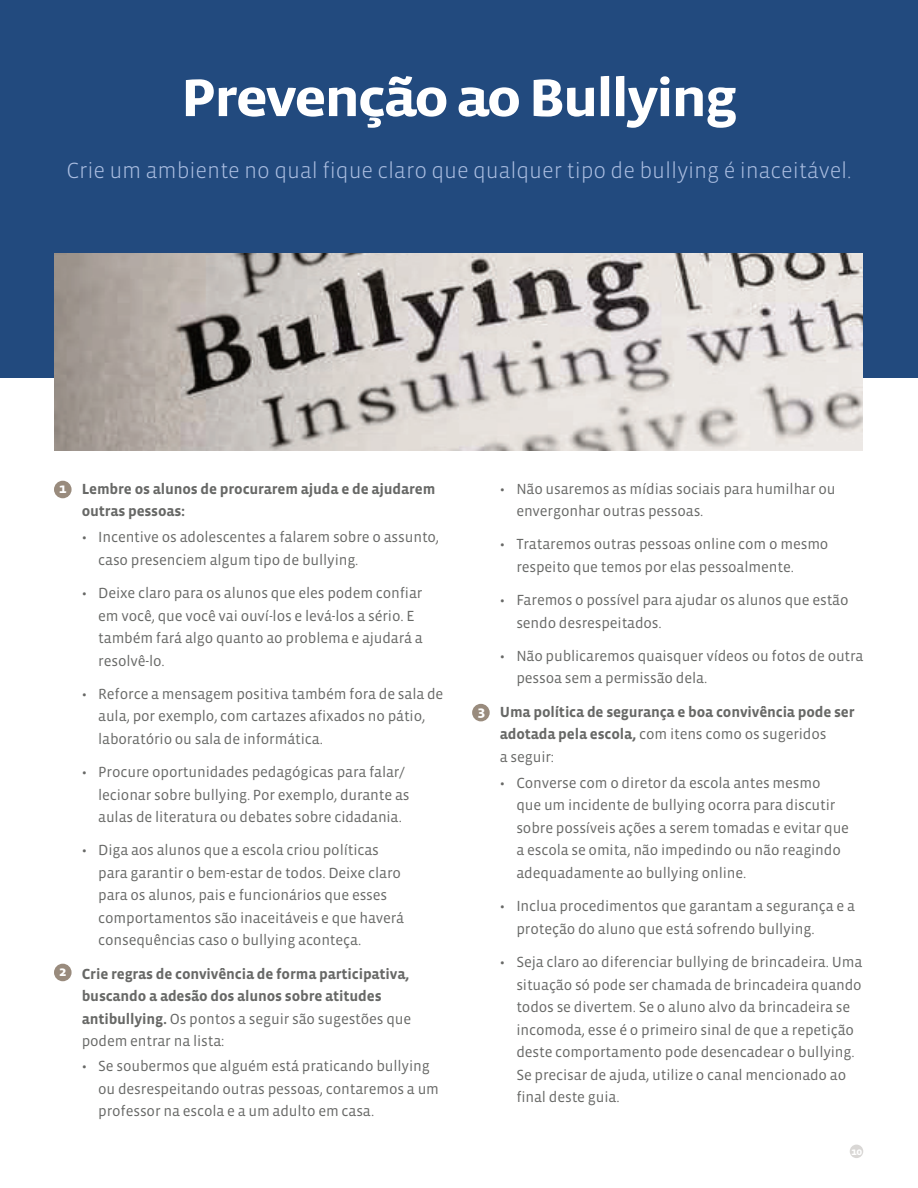
<style>
.page{position:relative;width:918px;height:1188px;background:#fff}
.page>*{position:absolute;margin:0;border:0;box-sizing:border-box;transform-origin:0 0}
.t1{font:700 54px "Vista Sans OT";letter-spacing:-.05em;color:#fff;scale:1.15 1}
.t2{font:300 22.5px "Vista Sans OT";letter-spacing:-.005em;color:#abbee1}
.t3{font:15px/22.5px "Vista Sans OT";letter-spacing:-.01em;color:#676866}
.t4{font:700 15px/22.5px "Vista Sans OT";letter-spacing:-.01em;color:#676866}
.t5{font:700 13.8px "Vista Sans OT";color:#fff;scale:1.15 1}
.t6{font:700 10.2px "Vista Sans OT";color:#fff;scale:1.15 1}
.s1{font-weight:400}
</style>
<div class="page">
<div style="left:0;top:0;width:918px;height:378px;background:#224a7e"></div>
<img style="left:54px;top:254px;width:808px;height:197px">
<div style="left:54px;top:481px;width:18px;height:17px;background:#998b7d;border-radius:50%"></div>
<div style="left:54px;top:964px;width:18px;height:17px;background:#998b7d;border-radius:50%"></div>
<div style="left:472px;top:704px;width:18px;height:17px;background:#998b7d;border-radius:50%"></div>
<div style="left:850px;top:1145px;width:13px;height:13px;background:#d9d7d5;border-radius:50%"></div>
<h1 class="t1" style="left:181px;top:70px;width:486px">Prevenção ao Bullying</h1>
<h2 class="t2" style="left:66px;top:159px;width:787px">Crie um ambiente no qual fique claro que qualquer tipo de bullying é inaceitável.</h2>
<p class="t5" style="left:59px;top:481px;width:8px">1</p>
<p class="t5" style="left:59px;top:964px;width:8px">2</p>
<p class="t4" style="left:82px;top:478px;width:355px">Lembre os alunos de procurarem ajuda e de ajudarem outras pessoas:</p>
<p class="t3" style="left:98px;top:526px;width:342px;text-indent:-16px">• Incentive os adolescentes a falarem sobre o assunto, caso presenciem algum tipo de bullying.</p>
<p class="t3" style="left:98px;top:582px;width:326px;text-indent:-16px">• Deixe claro para os alunos que eles podem confiar em você, que você vai ouví-los e levá-los a sério. E também fará algo quanto ao problema e ajudará a resolvê-lo.</p>
<p class="t3" style="left:98px;top:683px;width:347px;text-indent:-16px">• Reforce a mensagem positiva também fora de sala de aula, por exemplo, com cartazes afixados no pátio, laboratório ou sala de informática.</p>
<p class="t3" style="left:98px;top:761px;width:313px;text-indent:-16px">• Procure oportunidades pedagógicas para falar/ lecionar sobre bullying. Por exemplo, durante as aulas de literatura ou debates sobre cidadania.</p>
<p class="t3" style="left:98px;top:839px;width:307px;text-indent:-16px">• Diga aos alunos que a escola criou políticas para garantir o bem-estar de todos. Deixe claro para os alunos, pais e funcionários que esses comportamentos são inaceitáveis e que haverá consequências caso o bullying aconteça.</p>
<p class="t4" style="left:82px;top:963px;width:331px">Crie regras de convivência de forma participativa, buscando a adesão dos alunos sobre atitudes antibullying. <span class="s1">Os pontos a seguir são sugestões que podem entrar na lista:</span></p>
<p class="t3" style="left:98px;top:1055px;width:342px;text-indent:-16px">• Se soubermos que alguém está praticando bullying ou desrespeitando outras pessoas, contaremos a um professor na escola e a um adulto em casa.</p>
<p class="t5" style="left:477px;top:704px;width:8px">3</p>
<p class="t3" style="left:516px;top:478px;width:321px;text-indent:-16px">• Não usaremos as mídias sociais para humilhar ou envergonhar outras pessoas.</p>
<p class="t3" style="left:516px;top:533px;width:314px;text-indent:-16px">• Trataremos outras pessoas online com o mesmo respeito que temos por elas pessoalmente.</p>
<p class="t3" style="left:516px;top:589px;width:334px;text-indent:-16px">• Faremos o possível para ajudar os alunos que estão sendo desrespeitados.</p>
<p class="t3" style="left:516px;top:645px;width:349px;text-indent:-16px">• Não publicaremos quaisquer vídeos ou fotos de outra pessoa sem a permissão dela.</p>
<p class="t4" style="left:500px;top:701px;width:356px">Uma política de segurança e boa convivência pode ser adotada pela escola, <span class="s1">com itens como os sugeridos<br>a seguir:</span></p>
<p class="t3" style="left:516px;top:772px;width:334px;text-indent:-16px">• Converse com o diretor da escola antes mesmo que um incidente de bullying ocorra para discutir sobre possíveis ações a serem tomadas e evitar que a escola se omita, não impedindo ou não reagindo adequadamente ao bullying online.</p>
<p class="t3" style="left:516px;top:895px;width:340px;text-indent:-16px">• Inclua procedimentos que garantam a segurança e a proteção do aluno que está sofrendo bullying.</p>
<p class="t3" style="left:516px;top:951px;width:348px;text-indent:-16px">• Seja claro ao diferenciar bullying de brincadeira. Uma situação só pode ser chamada de brincadeira quando todos se divertem. Se o aluno alvo da brincadeira se incomoda, esse é o primeiro sinal de que a repetição deste comportamento pode desencadear o bullying.<br>Se precisar de ajuda, utilize o canal mencionado ao final deste guia.</p>
<p class="t6" style="left:851px;top:1146px;width:11px">10</p>
</div>
